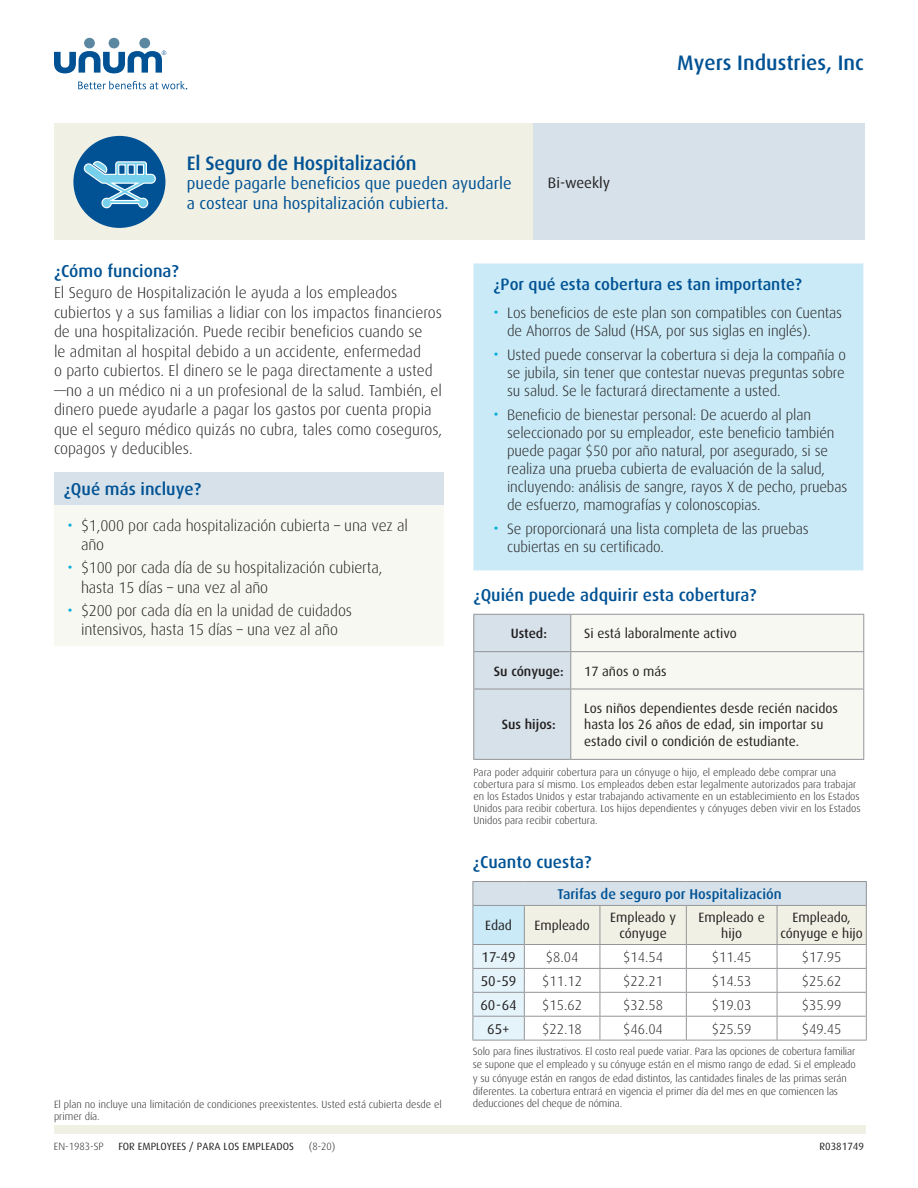
<style>
.page{position:relative;width:918px;height:1188px;background:#fff}
.page>*{position:absolute;margin:0;border:0;box-sizing:border-box;transform-origin:0 0}
.t1{font:500 24px "Dax Pro";color:#005294}
.t2{font:500 21px "Dax Pro";color:#005294}
.t3{font:500 19.5px "Dax Pro";letter-spacing:-.01em;color:#005294}
.t4{font:500 17.25px "Dax Pro";color:#005294}
.t5{font:16.5px/19.5px "Dax Pro";color:#005294}
.t6{font:500 16.5px "Dax Pro";color:#005294}
.t7{font:300 15.75px/19.5px "Dax Pro";color:#231f20}
.t8{font:300 15px/18px "Dax Pro";letter-spacing:-.01em;color:#231f20}
.t9{font:15px "Dax Pro";color:#231f20}
.t10{font:300 14.25px "Dax Pro";color:#231f20}
.t11{font:500 14.25px "Dax Pro";color:#005294}
.t12{font:14.25px "Dax Pro";color:#231f20}
.t13{font:13.5px/15.8px "Dax Pro";color:#231f20;text-align:center}
.t14{font:500 13.5px "Dax Pro";color:#231f20}
.t15{font:300 10.5px/12px "Dax Pro";color:#231f20}
.t16{font:10.5px "Dax Pro";color:#231f20}
.s1{font-weight:400;font-size:16.5px;color:#00aedc}
</style>
<div class="page">
<div style="left:84px;top:38px;width:11px;height:10px;background:#5c87a1;border-radius:50%"></div>
<div style="left:109px;top:38px;width:10px;height:10px;background:#5c87a1;border-radius:50%"></div>
<div style="left:139px;top:38px;width:11px;height:10px;background:#5c87a1;border-radius:50%"></div>
<svg style="left:54px;top:51px;width:112px;height:22px"></svg>
<svg style="left:78px;top:81px;width:109px;height:8px"></svg>
<div style="left:54px;top:1126px;width:812px;height:8px;background:#f1f0e4"></div>
<div style="left:54px;top:472px;width:390px;height:33px;background:#d6e1ea"></div>
<div style="left:54px;top:505px;width:390px;height:141px;background:#f7f8f1"></div>
<div style="left:473px;top:264px;width:390px;height:306px;background:#c9eaf6"></div>
<svg style="left:474px;top:615px;width:389px;height:144px"></svg>
<hr style="left:473px;top:614px;width:98px;height:1px;background:#939598">
<hr style="left:473px;top:615px;width:1px;height:36px;background:#939598">
<hr style="left:571px;top:614px;width:293px;height:1px;background:#939598">
<hr style="left:570px;top:615px;width:1px;height:36px;background:#939598">
<hr style="left:863px;top:615px;width:1px;height:36px;background:#939598">
<hr style="left:473px;top:651px;width:98px;height:1px;background:#939598">
<hr style="left:473px;top:652px;width:1px;height:37px;background:#939598">
<hr style="left:571px;top:651px;width:293px;height:1px;background:#939598">
<hr style="left:570px;top:652px;width:1px;height:37px;background:#939598">
<hr style="left:863px;top:652px;width:1px;height:37px;background:#939598">
<hr style="left:473px;top:689px;width:98px;height:1px;background:#939598">
<hr style="left:473px;top:689px;width:1px;height:70px;background:#939598">
<hr style="left:571px;top:689px;width:293px;height:1px;background:#939598">
<hr style="left:570px;top:689px;width:1px;height:70px;background:#939598">
<hr style="left:863px;top:689px;width:1px;height:70px;background:#939598">
<hr style="left:473px;top:759px;width:98px;height:1px;background:#939598">
<hr style="left:571px;top:759px;width:293px;height:1px;background:#939598">
<div style="left:533px;top:123px;width:332px;height:117px;background:#d6e1ea"></div>
<div style="left:54px;top:123px;width:479px;height:117px;background:#f1f0e4"></div>
<div style="left:73px;top:136px;width:92px;height:92px;background:#005294;border-radius:50%"></div>
<svg style="left:84px;top:161px;width:72px;height:48px"></svg>
<hr style="left:472px;top:881px;width:52px;height:1px;background:#939598">
<hr style="left:524px;top:881px;width:76px;height:1px;background:#939598">
<hr style="left:600px;top:881px;width:86px;height:1px;background:#939598">
<hr style="left:686px;top:881px;width:91px;height:1px;background:#939598">
<hr style="left:777px;top:881px;width:90px;height:1px;background:#939598">
<svg style="left:472px;top:882px;width:395px;height:158px"></svg>
<hr style="left:472px;top:1040px;width:52px;height:1px;background:#939598">
<hr style="left:524px;top:1040px;width:76px;height:1px;background:#939598">
<hr style="left:600px;top:1040px;width:86px;height:1px;background:#939598">
<hr style="left:686px;top:1040px;width:91px;height:1px;background:#939598">
<hr style="left:777px;top:1040px;width:90px;height:1px;background:#939598">
<h3 class="t3" style="left:187px;top:150px;width:231px">El Seguro de Hospitalización</h3>
<h3 class="t5" style="left:187px;top:173px;width:326px">puede pagarle beneficios que pueden ayudarle a costear una hospitalización cubierta.</h3>
<h1 class="t1" style="left:187px;top:155px;width:291px">El Seguro de Hospitalización</h1>
<h3 class="t9" style="left:548px;top:173px;width:64px">Bi-weekly</h3>
<h2 class="t2" style="left:677px;top:49px;width:188px">Myers Industries, Inc</h2>
<h3 class="t4" style="left:54px;top:260px;width:126px">¿Cómo funciona?</h3>
<p class="t7" style="left:54px;top:283px;width:390px">El Seguro de Hospitalización le ayuda a los empleados cubiertos y a sus familias a lidiar con los impactos financieros de una hospitalización. Puede recibir beneficios cuando se<br>le admitan al hospital debido a un accidente, enfermedad<br>o parto cubiertos. El dinero se le paga directamente a usted —no a un médico ni a un profesional de la salud. También, el dinero puede ayudarle a pagar los gastos por cuenta propia que el seguro médico quizás no cubra, tales como coseguros, copagos y deducibles.</p>
<h3 class="t4" style="left:64px;top:478px;width:139px">¿Qué más incluye?</h3>
<h3 class="t7" style="left:81px;top:515px;width:329px;text-indent:-14px"><span class="s1">•</span> $1,000 por cada hospitalización cubierta – una vez al año</h3>
<h3 class="t7" style="left:81px;top:558px;width:303px;text-indent:-14px"><span class="s1">•</span> $100 por cada día de su hospitalización cubierta, hasta 15 días – una vez al año</h3>
<h3 class="t7" style="left:68px;top:600px;width:286px;text-align:center"><span class="s1">•</span> $200 por cada día en la unidad de cuidados intensivos, hasta 15 días – una vez al año</h3>
<p class="t15" style="left:54px;top:1098px;width:389px">El plan no incluye una limitación de condiciones preexistentes. Usted está cubierta desde el primer día.</p>
<h3 class="t6" style="left:494px;top:273px;width:310px">¿Por qué esta cobertura es tan importante?</h3>
<h3 class="t8" style="left:507px;top:303px;width:337px;text-indent:-14px"><span class="s1">•</span> Los beneficios de este plan son compatibles con Cuentas de Ahorros de Salud (HSA, por sus siglas en inglés).</h3>
<h3 class="t8" style="left:507px;top:345px;width:340px;text-align:justify;text-indent:-14px"><span class="s1">•</span> Usted puede conservar la cobertura si deja la compañía o se jubila, sin tener que contestar nuevas preguntas sobre su salud. Se le facturará directamente a usted.</h3>
<p class="t8" style="left:507px;top:405px;width:342px;text-indent:-14px"><span class="s1">•</span> Beneficio de bienestar personal: De acuerdo al plan seleccionado por su empleador, este beneficio también puede pagar $50 por año natural, por asegurado, si se realiza una prueba cubierta de evaluación de la salud, incluyendo: análisis de sangre, rayos X de pecho, pruebas de esfuerzo, mamografías y colonoscopias.</p>
<h3 class="t8" style="left:507px;top:519px;width:303px;text-indent:-14px"><span class="s1">•</span> Se proporcionará una lista completa de las pruebas cubiertas en su certificado.</h3>
<h3 class="t4" style="left:473px;top:584px;width:285px">¿Quién puede adquirir esta cobertura?</h3>
<p class="t14" style="left:511px;top:625px;width:38px">Usted:</p>
<p class="t13" style="left:584px;top:625px;width:154px">Si está laboralmente activo</p>
<p class="t14" style="left:494px;top:662px;width:71px">Su cónyuge:</p>
<p class="t13" style="left:584px;top:663px;width:84px">17 años o más</p>
<p class="t13" style="left:584px;top:700px;width:255px;line-height:16.5px;text-align:left">Los niños dependientes desde recién nacidos hasta los 26 años de edad, sin importar su estado civil o condición de estudiante.</p>
<p class="t15" style="left:473px;top:766px;width:389px">Para poder adquirir cobertura para un cónyuge o hijo, el empleado debe comprar una cobertura para sí mismo. Los empleados deben estar legalmente autorizados para trabajar en los Estados Unidos y estar trabajando activamente en un establecimiento en los Estados Unidos para recibir cobertura. Los hijos dependientes y cónyuges deben vivir en los Estados Unidos para recibir cobertura.</p>
<p class="t14" style="left:502px;top:716px;width:56px">Sus hijos:</p>
<h3 class="t4" style="left:473px;top:851px;width:120px">¿Cuanto cuesta?</h3>
<h3 class="t11" style="left:557px;top:885px;width:226px">Tarifas de seguro por Hospitalización</h3>
<p class="t13" style="left:485px;top:917px;width:28px">Edad</p>
<p class="t13" style="left:534px;top:917px;width:57px">Empleado</p>
<p class="t13" style="left:610px;top:909px;width:67px">Empleado y cónyuge</p>
<p class="t13" style="left:699px;top:909px;width:68px">Empleado e hijo</p>
<p class="t13" style="left:780px;top:909px;width:84px">Empleado, cónyuge e hijo</p>
<h3 class="t12" style="left:482px;top:948px;width:36px">17-49</h3>
<h3 class="t10" style="left:546px;top:948px;width:34px">$8.04</h3>
<h3 class="t10" style="left:623px;top:948px;width:41px">$14.54</h3>
<h3 class="t10" style="left:712px;top:948px;width:41px">$11.45</h3>
<h3 class="t10" style="left:802px;top:948px;width:41px">$17.95</h3>
<h3 class="t12" style="left:481px;top:972px;width:37px">50-59</h3>
<h3 class="t10" style="left:542px;top:972px;width:41px">$11.12</h3>
<h3 class="t10" style="left:623px;top:972px;width:41px">$22.21</h3>
<h3 class="t10" style="left:712px;top:972px;width:41px">$14.53</h3>
<h3 class="t10" style="left:802px;top:972px;width:41px">$25.62</h3>
<h3 class="t12" style="left:480px;top:996px;width:38px">60-64</h3>
<h3 class="t10" style="left:542px;top:996px;width:41px">$15.62</h3>
<h3 class="t10" style="left:623px;top:996px;width:41px">$32.58</h3>
<h3 class="t10" style="left:712px;top:996px;width:41px">$19.03</h3>
<h3 class="t10" style="left:802px;top:996px;width:41px">$35.99</h3>
<h3 class="t12" style="left:487px;top:1020px;width:24px">65+</h3>
<h3 class="t10" style="left:542px;top:1020px;width:41px">$22.18</h3>
<h3 class="t10" style="left:623px;top:1020px;width:41px">$46.04</h3>
<h3 class="t10" style="left:712px;top:1020px;width:41px">$25.59</h3>
<h3 class="t10" style="left:802px;top:1020px;width:41px">$49.45</h3>
<p class="t15" style="left:473px;top:1044px;width:384px;line-height:13.5px">Solo para fines ilustrativos. El costo real puede variar. Para las opciones de cobertura familiar se supone que el empleado y su cónyuge están en el mismo rango de edad. Si el empleado y su cónyuge están en rangos de edad distintos, las cantidades finales de las primas serán diferentes. La cobertura entrará en vigencia el primer día del mes en que comiencen las</p>
<p class="t15" style="left:473px;top:1097px;width:151px">deducciones del cheque de nómina.</p>
<p class="t15" style="left:54px;top:1140px;width:51px">EN-1983-SP</p>
<p class="t16" style="left:118px;top:1139px;width:177px">FOR EMPLOYEES / PARA LOS EMPLEADOS</p>
<p class="t15" style="left:309px;top:1140px;width:28px">(8-20)</p>
<p class="t16" style="left:820px;top:1139px;width:46px">R0381749</p>
</div>
